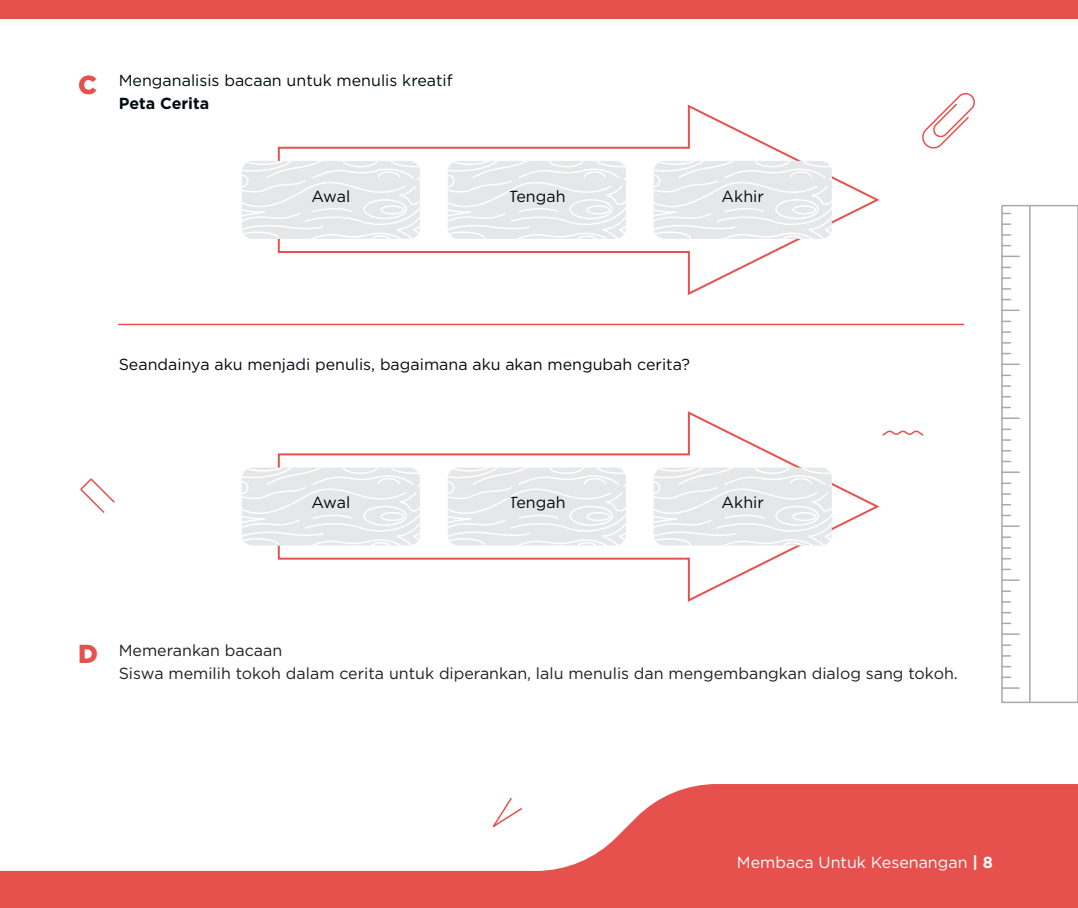
<style>
.page{position:relative;width:1078px;height:908px;background:#fff}
.page>*{position:absolute;margin:0;border:0;box-sizing:border-box;transform-origin:0 0}
.t1{font:900 26px "Gotham";color:#e6514e}
.t2{font:16px "Gotham";color:#000b0f}
.t3{font:16px/23.2px "Gotham";color:#231f20}
.t4{font:16px "Gotham";color:#fff}
.t5{font:700 16px "Gotham";color:#000b0f}
.s1{font-weight:700}
</style>
<div class="page">
<svg style="left:0;top:784px;width:1077px;height:123px;fill:#e6514e"></svg>
<svg style="left:277px;top:104px;width:602px;height:191px"></svg>
<svg style="left:242px;top:161px;width:178px;height:78px"></svg>
<svg style="left:447px;top:161px;width:178px;height:78px"></svg>
<svg style="left:653px;top:161px;width:178px;height:78px"></svg>
<svg style="left:277px;top:411px;width:602px;height:191px"></svg>
<svg style="left:242px;top:467px;width:178px;height:78px"></svg>
<svg style="left:447px;top:467px;width:178px;height:78px"></svg>
<svg style="left:653px;top:467px;width:178px;height:78px"></svg>
<hr style="left:119px;top:323px;width:844px;height:2px;background:#e6514e">
<div style="left:0;top:0;width:1077px;height:19px;background:#e6514e"></div>
<div style="left:1000px;top:205px;width:77px;height:497px;border:2px solid #a8a9ad"></div>
<svg style="left:1001px;top:223px;width:9px;height:2px"></svg>
<svg style="left:1001px;top:255px;width:17px;height:2px"></svg>
<svg style="left:1001px;top:266px;width:9px;height:2px"></svg>
<svg style="left:1001px;top:277px;width:9px;height:2px"></svg>
<svg style="left:1001px;top:309px;width:17px;height:2px"></svg>
<svg style="left:1001px;top:320px;width:9px;height:2px"></svg>
<svg style="left:1001px;top:331px;width:9px;height:2px"></svg>
<svg style="left:1001px;top:352px;width:9px;height:2px"></svg>
<svg style="left:1001px;top:363px;width:17px;height:2px"></svg>
<svg style="left:1001px;top:374px;width:9px;height:2px"></svg>
<svg style="left:1001px;top:406px;width:9px;height:2px"></svg>
<svg style="left:1001px;top:417px;width:17px;height:2px"></svg>
<svg style="left:1001px;top:428px;width:9px;height:2px"></svg>
<svg style="left:1001px;top:460px;width:9px;height:2px"></svg>
<svg style="left:1001px;top:471px;width:17px;height:1px"></svg>
<svg style="left:1001px;top:482px;width:9px;height:2px"></svg>
<svg style="left:1001px;top:514px;width:9px;height:2px"></svg>
<svg style="left:1001px;top:525px;width:17px;height:1px"></svg>
<svg style="left:1001px;top:568px;width:9px;height:2px"></svg>
<svg style="left:1001px;top:579px;width:17px;height:1px"></svg>
<svg style="left:1001px;top:622px;width:9px;height:2px"></svg>
<svg style="left:1001px;top:633px;width:17px;height:1px"></svg>
<svg style="left:1001px;top:687px;width:17px;height:1px"></svg>
<hr style="left:1028px;top:205px;width:2px;height:497px;background:#a8a9ad">
<svg style="left:922px;top:93px;width:53px;height:56px"></svg>
<svg style="left:80px;top:478px;width:35px;height:35px"></svg>
<svg style="left:488px;top:796px;width:35px;height:34px"></svg>
<svg style="left:882px;top:430px;width:42px;height:6px"></svg>
<h1 class="t1" style="left:78px;top:66px;width:20px">C</h1>
<p class="t2" style="left:119px;top:70px;width:335px">Menganalisis bacaan untuk menulis kreatif</p>
<p class="t5" style="left:119px;top:93px;width:92px">Peta Cerita</p>
<p class="t2" style="left:311px;top:185px;width:40px">Awal</p>
<p class="t2" style="left:508px;top:185px;width:59px">Tengah</p>
<p class="t2" style="left:721px;top:185px;width:44px">Akhir</p>
<p class="t2" style="left:119px;top:353px;width:572px">Seandainya aku menjadi penulis, bagaimana aku akan mengubah cerita?</p>
<p class="t2" style="left:311px;top:492px;width:40px">Awal</p>
<p class="t2" style="left:508px;top:492px;width:59px">Tengah</p>
<p class="t2" style="left:721px;top:492px;width:44px">Akhir</p>
<h1 class="t1" style="left:78px;top:635px;width:21px">D</h1>
<p class="t3" style="left:119px;top:637px;width:840px">Memerankan bacaan<br>Siswa memilih tokoh dalam cerita untuk diperankan, lalu menulis dan mengembangkan dialog sang tokoh.</p>
<p class="t4" style="left:736px;top:851px;width:257px">Membaca Untuk Kesenangan <span class="s1">| 8</span></p>
</div>
